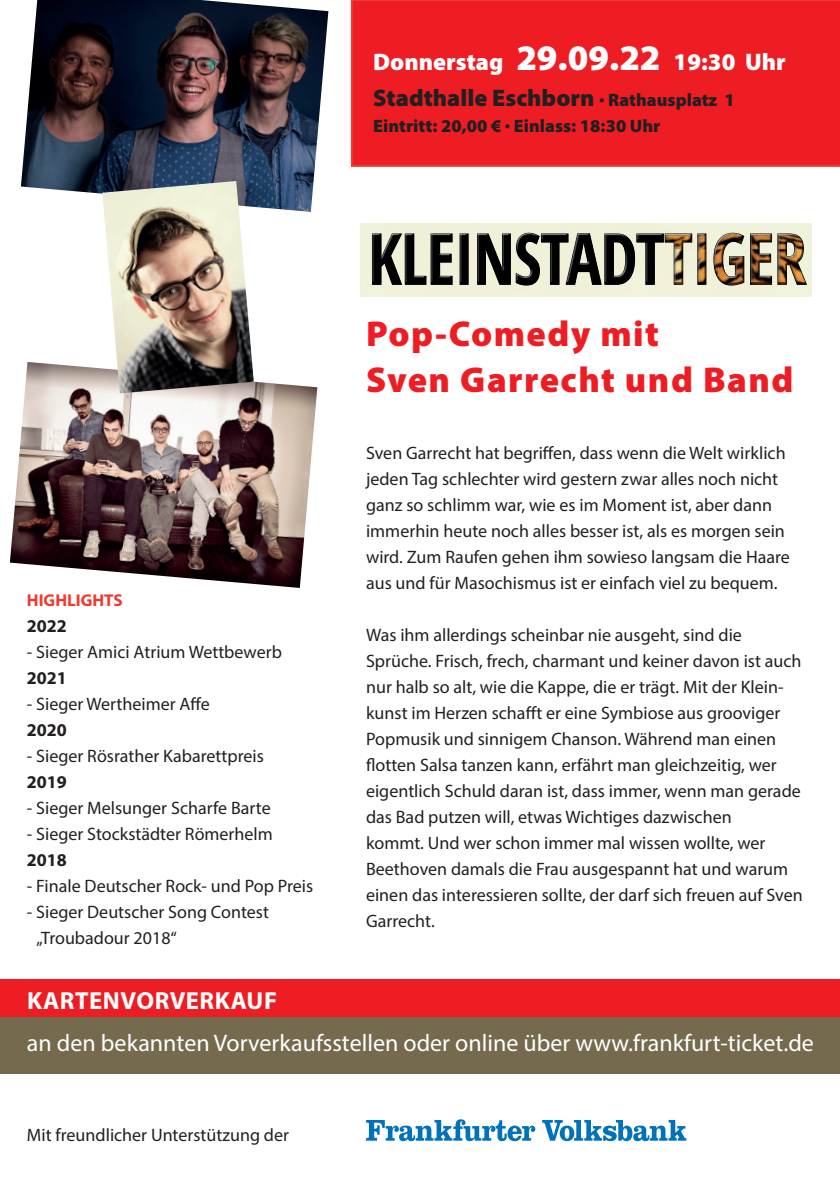
<style>
.page{position:relative;width:840px;height:1191px;background:#fff}
.page>*{position:absolute;margin:0;border:0;box-sizing:border-box;transform-origin:0 0}
.t1{font:900 36px/46px "Myriad Pro";letter-spacing:.04em;color:#ee1d23}
.t2{font:700 24.8px "Myriad Pro";letter-spacing:.02em;color:#fff}
.t3{font:24px "Myriad Pro";color:#fff}
.t4{font:900 24px/36px "Myriad Pro";color:#fff}
.t5{font:700 24px "Myriad Arabic";color:#ee3b32}
.t6{font:18px/26px "Myriad Pro";color:#231f20}
.t7{font:900 18px "Myriad Pro";color:#231f20}
.t8{font:700 18px "Myriad Pro";color:#231f20}
.s1{font-size:36px}
.s2{color:#231f20}
.s3{font-size:18px;color:#231f20}
</style>
<div class="page">
<div style="left:350px;top:0;width:489px;height:167px;background:#ee1d23"></div>
<div style="left:0;top:979px;width:839px;height:31px;background:#ee1d23"></div>
<div style="left:0;top:1001px;width:839px;height:72px;background:#766a4e"></div>
<div style="left:0;top:985px;width:839px;height:31px;background:#ee1d23"></div>
<img style="left:360px;top:224px;width:451px;height:72px">
<img style="left:477px;top:233px;width:329px;height:52px">
<img style="left:10px;top:362px;width:307px;height:226px">
<img style="left:21px;top:0;width:307px;height:212px">
<img style="left:102px;top:181px;width:152px;height:212px">
<svg style="left:366px;top:1119px;width:169px;height:22px"></svg>
<svg style="left:542px;top:1120px;width:144px;height:21px"></svg>
<h3 class="t4" style="left:373px;top:43px;width:414px">Donnerstag <span class="s1">29.09.22</span> 19:30 Uhr<br><span class="s2">Stadthalle Eschborn</span> <span class="s3">· Rathausplatz 1</span></h3>
<p class="t7" style="left:373px;top:114px;width:288px">Eintritt: 20,00 € · Einlass: 18:30 Uhr</p>
<h3 class="t5" style="left:27px;top:583px;width:97px">HIGHLIGHTS</h3>
<p class="t8" style="left:27px;top:614px;width:41px">2022</p>
<p class="t6" style="left:27px;top:638px;width:256px">- Sieger Amici Atrium Wettbewerb</p>
<p class="t8" style="left:27px;top:666px;width:41px">2021</p>
<p class="t6" style="left:27px;top:690px;width:184px">- Sieger Wertheimer Affe</p>
<p class="t8" style="left:27px;top:717px;width:41px">2020</p>
<p class="t6" style="left:27px;top:742px;width:238px">- Sieger Rösrather Kabarettpreis</p>
<p class="t8" style="left:27px;top:769px;width:41px">2019</p>
<p class="t6" style="left:27px;top:794px;width:245px">- Sieger Melsunger Scharfe Barte</p>
<p class="t6" style="left:27px;top:820px;width:247px">- Sieger Stockstädter Römerhelm</p>
<p class="t8" style="left:27px;top:847px;width:41px">2018</p>
<p class="t6" style="left:27px;top:872px;width:288px">- Finale Deutscher Rock- und Pop Preis</p>
<p class="t6" style="left:36px;top:898px;width:234px;text-indent:-9px">- Sieger Deutscher Song Contest „Troubadour 2018“</p>
<h1 class="t1" style="left:366px;top:309px;width:428px">Pop-Comedy mit<br>Sven Garrecht und Band</h1>
<p class="t6" style="left:366px;top:440px;width:425px">Sven Garrecht hat begriffen, dass wenn die Welt wirklich jeden Tag schlechter wird gestern zwar alles noch nicht ganz so schlimm war, wie es im Moment ist, aber dann immerhin heute noch alles besser ist, als es morgen sein wird. Zum Raufen gehen ihm sowieso langsam die Haare aus und für Masochismus ist er einfach viel zu bequem.</p>
<p class="t6" style="left:366px;top:622px;width:438px">Was ihm allerdings scheinbar nie ausgeht, sind die Sprüche. Frisch, frech, charmant und keiner davon ist auch nur halb so alt, wie die Kappe, die er trägt. Mit der Klein&shy;kunst im Herzen schafft er eine Symbiose aus grooviger Popmusik und sinnigem Chanson. Während man einen flotten Salsa tanzen kann, erfährt man gleichzeitig, wer eigentlich Schuld daran ist, dass immer, wenn man gerade das Bad putzen will, etwas Wichtiges dazwischen<br>kommt. Und wer schon immer mal wissen wollte, wer Beethoven damals die Frau ausgespannt hat und warum einen das interessieren sollte, der darf sich freuen auf Sven Garrecht.</p>
<h2 class="t2" style="left:27px;top:984px;width:251px">KARTENVORVERKAUF</h2>
<h3 class="t3" style="left:27px;top:1028px;width:788px">an den bekannten Vorverkaufsstellen oder online über www.frankfurt-ticket.de</h3>
<p class="t6" style="left:27px;top:1122px;width:263px">Mit freundlicher Unterstützung der</p>
</div>
